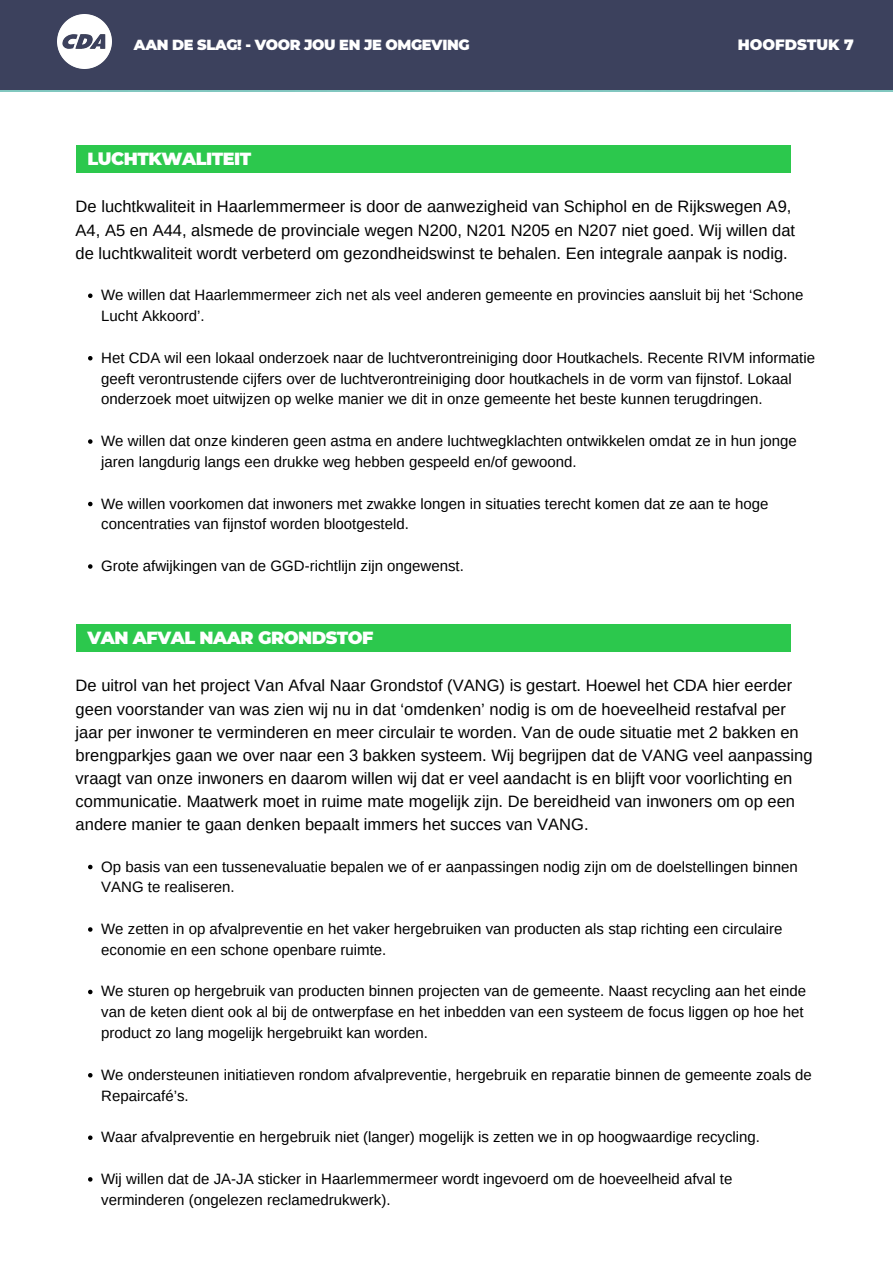
<style>
.page{position:relative;width:893px;height:1263px;background:#fff}
.page>*{position:absolute;margin:0;border:0;box-sizing:border-box;transform-origin:0 0}
.t1{font:900 17.55px "Montserrat";letter-spacing:-.025em;color:#fff}
.t2{font:16.5px/23.1px "Arimo";color:#000}
.t3{font:15px/20.9px "Arimo";color:#000}
.t4{font:900 14.92px "Montserrat";color:#fff}
.t5{font:900 14.55px "Montserrat";letter-spacing:-.025em;color:#fff}
</style>
<div class="page">
<img style="left:0;top:89px;width:893px;height:3px">
<div style="left:0;top:0;width:893px;height:89px;background:#3c415d"></div>
<img style="left:58px;top:15px;width:54px;height:54px">
<svg style="left:88px;top:293px;width:5px;height:5px"></svg>
<svg style="left:88px;top:356px;width:5px;height:4px"></svg>
<svg style="left:88px;top:439px;width:5px;height:5px"></svg>
<svg style="left:88px;top:502px;width:5px;height:4px"></svg>
<svg style="left:88px;top:564px;width:5px;height:5px"></svg>
<svg style="left:88px;top:865px;width:5px;height:4px"></svg>
<svg style="left:88px;top:927px;width:5px;height:5px"></svg>
<svg style="left:88px;top:990px;width:5px;height:4px"></svg>
<svg style="left:88px;top:1073px;width:5px;height:4px"></svg>
<svg style="left:88px;top:1135px;width:5px;height:5px"></svg>
<svg style="left:88px;top:1177px;width:5px;height:4px"></svg>
<div style="left:76px;top:145px;width:714px;height:27px;background:#2cc84d"></div>
<div style="left:76px;top:624px;width:714px;height:28px;background:#2cc84d"></div>
<p class="t5" style="left:134px;top:36px;width:337px">AAN DE SLAG! - VOOR JOU EN JE OMGEVING</p>
<p class="t4" style="left:737px;top:36px;width:118px">HOOFDSTUK 7</p>
<p class="t1" style="left:87px;top:148px;width:165px">LUCHTKWALITEIT</p>
<p class="t2" style="left:76px;top:195px;width:721px">De luchtkwaliteit in Haarlemmermeer is door de aanwezigheid van Schiphol en de Rijkswegen A9,<br>A4, A5 en A44, alsmede de provinciale wegen N200, N201 N205 en N207 niet goed. Wij willen dat de luchtkwaliteit wordt verbeterd om gezondheidswinst te behalen. Een integrale aanpak is nodig.</p>
<p class="t3" style="left:101px;top:285px;width:704px">We willen dat Haarlemmermeer zich net als veel anderen gemeente en provincies aansluit bij het ‘Schone<br>Lucht Akkoord’.</p>
<p class="t3" style="left:101px;top:347px;width:715px">Het CDA wil een lokaal onderzoek naar de luchtverontreiniging door Houtkachels. Recente RIVM informatie geeft verontrustende cijfers over de luchtverontreiniging door houtkachels in de vorm van fijnstof. Lokaal onderzoek moet uitwijzen op welke manier we dit in onze gemeente het beste kunnen terugdringen.</p>
<p class="t3" style="left:101px;top:430px;width:697px">We willen dat onze kinderen geen astma en andere luchtwegklachten ontwikkelen omdat ze in hun jonge jaren langdurig langs een drukke weg hebben gespeeld en/of gewoond.</p>
<p class="t3" style="left:101px;top:493px;width:669px">We willen voorkomen dat inwoners met zwakke longen in situaties terecht komen dat ze aan te hoge concentraties van fijnstof worden blootgesteld.</p>
<p class="t3" style="left:101px;top:555px;width:364px">Grote afwijkingen van de GGD-richtlijn zijn ongewenst.</p>
<p class="t1" style="left:87px;top:627px;width:288px">VAN AFVAL NAAR GRONDSTOF</p>
<p class="t2" style="left:76px;top:674px;width:738px">De uitrol van het project Van Afval Naar Grondstof (VANG) is gestart. Hoewel het CDA hier eerder geen voorstander van was zien wij nu in dat ‘omdenken’ nodig is om de hoeveelheid restafval per jaar per inwoner te verminderen en meer circulair te worden. Van de oude situatie met 2 bakken en brengparkjes gaan we over naar een 3 bakken systeem. Wij begrijpen dat de VANG veel aanpassing vraagt van onze inwoners en daarom willen wij dat er veel aandacht is en blijft voor voorlichting en communicatie. Maatwerk moet in ruime mate mogelijk zijn. De bereidheid van inwoners om op een andere manier te gaan denken bepaalt immers het succes van VANG.</p>
<p class="t3" style="left:101px;top:856px;width:698px">Op basis van een tussenevaluatie bepalen we of er aanpassingen nodig zijn om de doelstellingen binnen<br>VANG te realiseren.</p>
<p class="t3" style="left:101px;top:918px;width:683px">We zetten in op afvalpreventie en het vaker hergebruiken van producten als stap richting een circulaire economie en een schone openbare ruimte.</p>
<p class="t3" style="left:101px;top:981px;width:706px">We sturen op hergebruik van producten binnen projecten van de gemeente. Naast recycling aan het einde van de keten dient ook al bij de ontwerpfase en het inbedden van een systeem de focus liggen op hoe het product zo lang mogelijk hergebruikt kan worden.</p>
<p class="t3" style="left:101px;top:1064px;width:712px">We ondersteunen initiatieven rondom afvalpreventie, hergebruik en reparatie binnen de gemeente zoals de<br>Repaircafé’s.</p>
<p class="t3" style="left:101px;top:1126px;width:660px">Waar afvalpreventie en hergebruik niet (langer) mogelijk is zetten we in op hoogwaardige recycling.</p>
<p class="t3" style="left:101px;top:1168px;width:633px">Wij willen dat de JA-JA sticker in Haarlemmermeer wordt ingevoerd om de hoeveelheid afval te verminderen (ongelezen reclamedrukwerk).</p>
</div>
